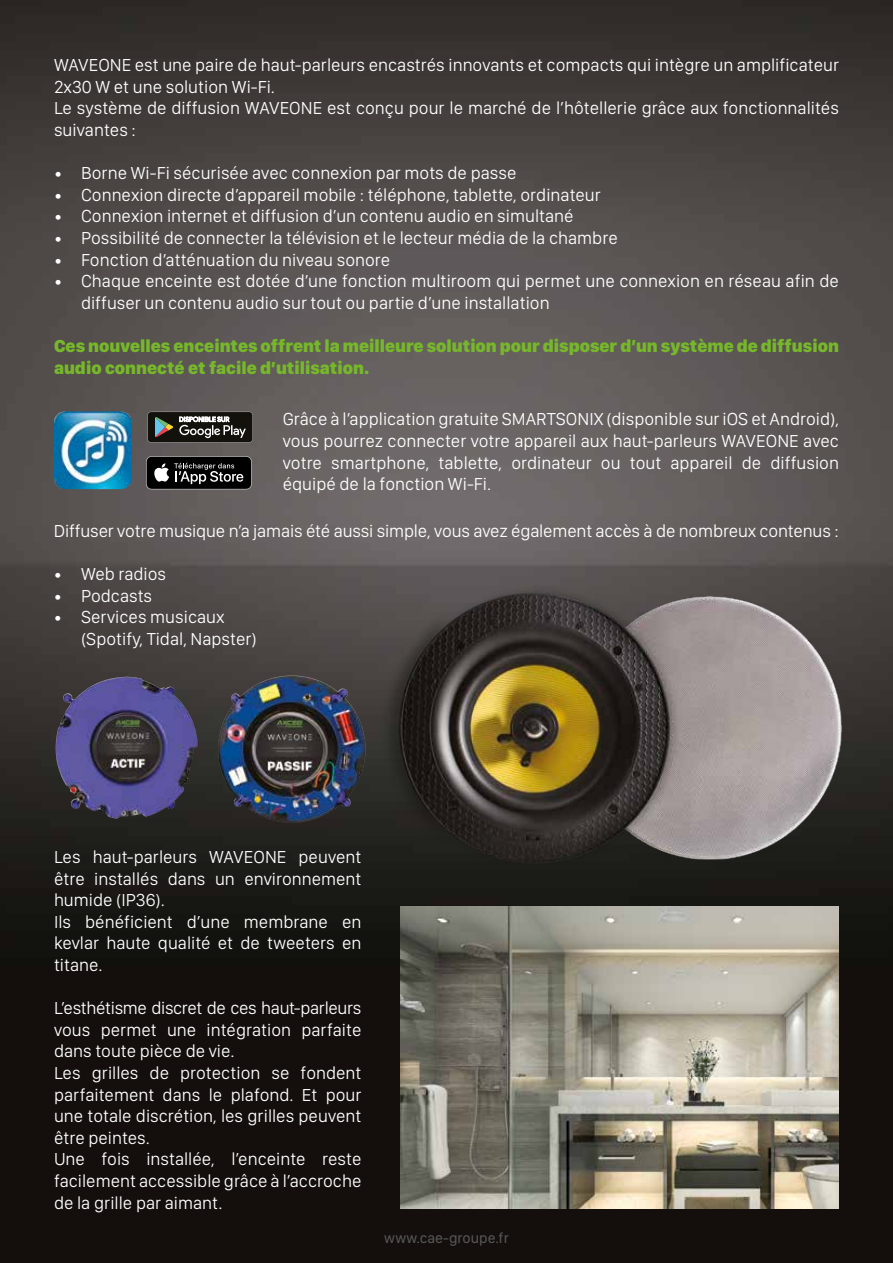
<style>
.page{position:relative;width:893px;height:1263px;background:#fff}
.page>*{position:absolute;margin:0;border:0;box-sizing:border-box;transform-origin:0 0}
.t1{font:300 18px/21.6px "SF Compact Display";color:#fff}
.t2{font:800 18px/21.6px "SF Compact Display";color:#76b82a}
.t3{font:15px "SF Compact Display";color:#575756}
</style>
<div class="page">
<img style="left:0;top:0;width:893px;height:1263px">
<svg style="left:146px;top:456px;width:106px;height:33px;background:#2f2f2f"></svg>
<svg style="left:147px;top:411px;width:106px;height:32px;background:#44443f"></svg>
<img style="left:54px;top:411px;width:78px;height:78px">
<img style="left:379px;top:578px;width:480px;height:285px">
<img style="left:401px;top:907px;width:438px;height:302px">
<img style="left:244px;top:675px;width:47px;height:18px">
<img style="left:71px;top:677px;width:56px;height:23px">
<p class="t1" style="left:54px;top:54px;width:786px">WAVEONE est une paire de haut-parleurs encastrés innovants et compacts qui intègre un amplificateur 2x30 W et une solution Wi-Fi.<br>Le système de diffusion WAVEONE est conçu pour le marché de l’hôtellerie grâce aux fonctionnalités suivantes :</p>
<p class="t1" style="left:54px;top:162px;width:464px">• Borne Wi-Fi sécurisée avec connexion par mots de passe</p>
<p class="t1" style="left:54px;top:184px;width:548px">• Connexion directe d’appareil mobile : téléphone, tablette, ordinateur</p>
<p class="t1" style="left:54px;top:205px;width:521px">• Connexion internet et diffusion d’un contenu audio en simultané</p>
<p class="t1" style="left:54px;top:227px;width:565px">• Possibilité de connecter la télévision et le lecteur média de la chambre</p>
<p class="t1" style="left:54px;top:249px;width:338px">• Fonction d’atténuation du niveau sonore</p>
<p class="t1" style="left:81px;top:270px;width:759px;text-indent:-27px">• Chaque enceinte est dotée d’une fonction multiroom qui permet une connexion en réseau afin de diffuser un contenu audio sur tout ou partie d’une installation</p>
<p class="t2" style="left:54px;top:334px;width:786px">Ces nouvelles enceintes offrent la meilleure solution pour disposer d’un système de diffusion audio connecté et facile d’utilisation.</p>
<p class="t1" style="left:283px;top:408px;width:558px;text-align:justify">Grâce à l’application gratuite SMARTSONIX (disponible sur iOS et Android), vous pourrez connecter votre appareil aux haut-parleurs WAVEONE avec votre smartphone, tablette, ordinateur ou tout appareil de diffusion équipé de la fonction Wi-Fi.</p>
<p class="t1" style="left:54px;top:520px;width:786px">Diffuser votre musique n’a jamais été aussi simple, vous avez également accès à de nombreux contenus :</p>
<p class="t1" style="left:54px;top:563px;width:114px">• Web radios</p>
<p class="t1" style="left:54px;top:585px;width:100px">• Podcasts</p>
<p class="t1" style="left:81px;top:606px;width:177px;text-indent:-27px">• Services musicaux (Spotify, Tidal, Napster)</p>
<p class="t1" style="left:54px;top:846px;width:309px">Les haut-parleurs WAVEONE peuvent être installés dans un environnement humide (IP36).<br>Ils bénéficient d’une membrane en kevlar haute qualité et de tweeters en titane.</p>
<p class="t1" style="left:54px;top:997px;width:309px">L’esthétisme discret de ces haut-parleurs vous permet une intégration parfaite dans toute pièce de vie.<br>Les grilles de protection se fondent parfaitement dans le plafond. Et pour une totale discrétion, les grilles peuvent être peintes.<br>Une fois installée, l’enceinte reste facilement accessible grâce à l’accroche de la grille par aimant.</p>
<p class="t3" style="left:384px;top:1226px;width:126px">www.cae-groupe.fr</p>
</div>
